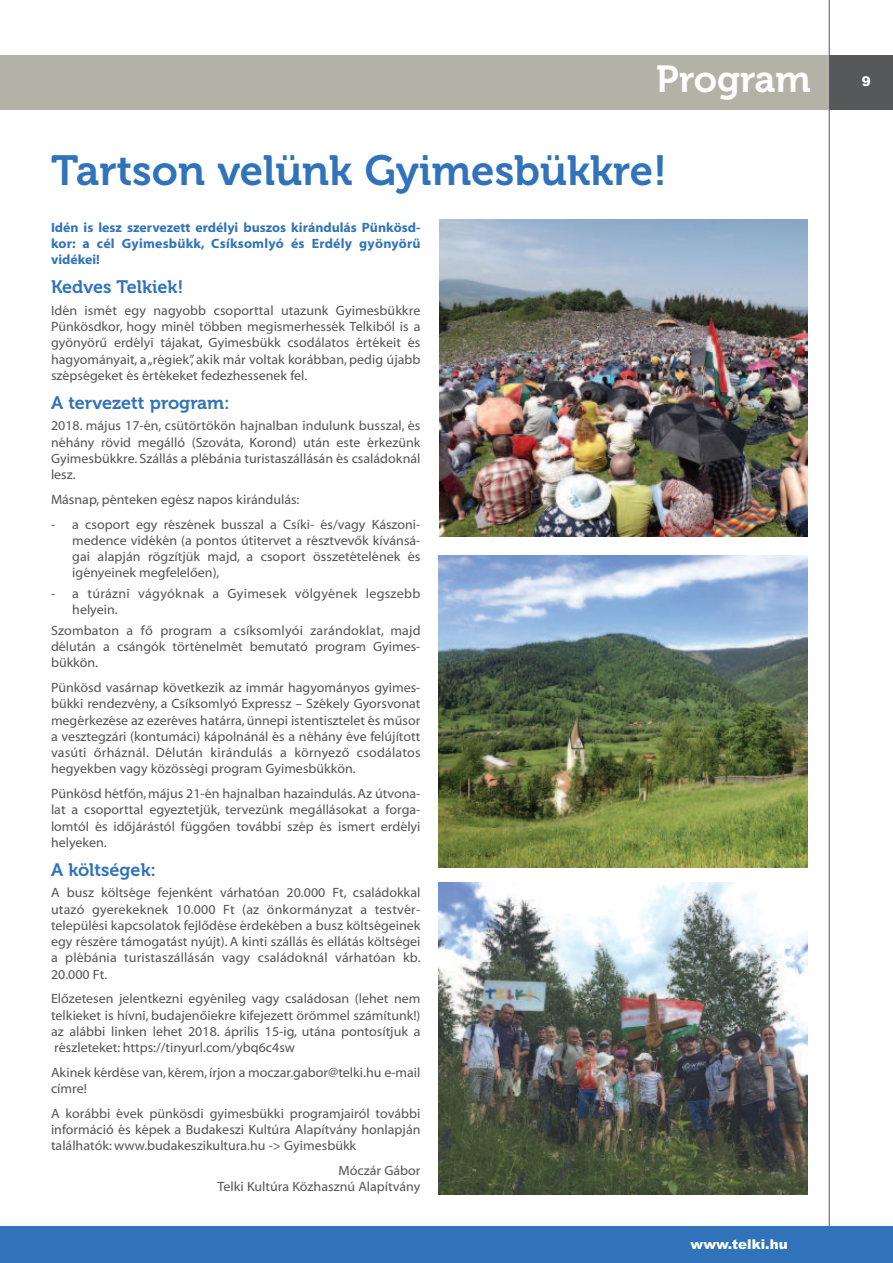
<style>
.page{position:relative;width:893px;height:1263px;background:#fff}
.page>*{position:absolute;margin:0;border:0;box-sizing:border-box;transform-origin:0 0}
.t1{font:42px "Museo 700";color:#3073ba}
.t2{font:37.5px "Museo 700";color:#fff}
.t3{font:18px "Museo 700";color:#3073ba}
.t4{font:13.5px/16.2px "Myriad Web CE";color:#57585a;text-align:justify}
.t5{font:13.5px/16.2px "Myriad Bd Web CE";letter-spacing:.015em;color:#3073ba;text-align:justify}
.t6{font:13.5px/16.2px "Myriad Web CE";letter-spacing:.02em;color:#57585a}
.t7{font:900 13.5px "Arial";color:#fff}
</style>
<div class="page">
<hr style="left:829px;top:0;width:1px;height:1263px;background:#57585a">
<div style="left:1px;top:55px;width:831px;height:54px;background:#b2b2a7"></div>
<div style="left:0;top:1226px;width:893px;height:37px;background:#3073ba"></div>
<hr style="left:0;top:55px;width:1px;height:54px;background:#fcb814">
<div style="left:829px;top:55px;width:64px;height:55px;background:#57585a"></div>
<img style="left:440px;top:220px;width:368px;height:317px">
<img style="left:438px;top:556px;width:370px;height:311px">
<img style="left:438px;top:882px;width:370px;height:312px">
<h2 class="t2" style="left:656px;top:65px;width:156px">Program</h2>
<p class="t7" style="left:862px;top:73px;width:11px">9</p>
<h1 class="t1" style="left:51px;top:155px;width:618px">Tartson velünk Gyimesbükkre!</h1>
<p class="t5" style="left:51px;top:219px;width:371px">Idén is lesz szervezett erdélyi buszos kirándulás Pünkösd&shy;kor: a cél Gyimesbükk, Csíksomlyó és Erdély gyönyörű vidékei!</p>
<h3 class="t3" style="left:51px;top:280px;width:134px">Kedves Telkiek!</h3>
<p class="t4" style="left:51px;top:302px;width:371px">Idén ismét egy nagyobb csoporttal utazunk Gyimesbükkre Pünkösdkor, hogy minél többen megismerhessék Telkiből is a gyönyörű erdélyi tájakat, Gyimesbükk csodálatos értékeit és hagyományait, a „régiek”, akik már voltak korábban, pedig újabb szépségeket és értékeket fedezhessenek fel.</p>
<h3 class="t3" style="left:51px;top:396px;width:180px">A tervezett program:</h3>
<p class="t4" style="left:51px;top:418px;width:371px">2018. május 17-én, csütörtökön hajnalban indulunk busszal, és néhány rövid megálló (Szováta, Korond) után este érkezünk Gyimesbükkre. Szállás a plébánia turistaszállásán és családoknál lesz.</p>
<p class="t4" style="left:51px;top:491px;width:250px">Másnap, pénteken egész napos kirándulás:</p>
<p class="t4" style="left:72px;top:516px;width:350px;text-indent:-21px">- a csoport egy részének busszal a Csíki- és/vagy Kászoni&shy;medence vidékén (a pontos útitervet a résztvevők kívánsá&shy;gai alapján rögzítjük majd, a csoport összetételének és igényeinek megfelelően),</p>
<p class="t6" style="left:72px;top:585px;width:350px;text-indent:-21px">- a túrázni vágyóknak a Gyimesek völgyének legszebb helyein.</p>
<p class="t4" style="left:51px;top:622px;width:371px">Szombaton a fő program a csíksomlyói zarándoklat, majd délután a csángók történelmét bemutató program Gyimes&shy;bükkön.</p>
<p class="t4" style="left:51px;top:679px;width:371px">Pünkösd vasárnap következik az immár hagyományos gyimes&shy;bükki rendezvény, a Csíksomlyó Expressz – Székely Gyorsvonat megérkezése az ezeréves határra, ünnepi istentisztelet és műsor a vesztegzári (kontumáci) kápolnánál és a néhány éve felújított vasúti őrháznál. Délután kirándulás a környező csodálatos hegyekben vagy közösségi program Gyimesbükkön.</p>
<p class="t4" style="left:51px;top:785px;width:371px">Pünkösd hétfőn, május 21-én hajnalban hazaindulás. Az útvona&shy;lat a csoporttal egyeztetjük, tervezünk megállásokat a forga&shy;lomtól és időjárástól függően további szép és ismert erdélyi helyeken.</p>
<h3 class="t3" style="left:51px;top:863px;width:107px">A költségek:</h3>
<p class="t4" style="left:51px;top:884px;width:371px">A busz költsége fejenként várhatóan 20.000 Ft, családokkal utazó gyerekeknek 10.000 Ft (az önkormányzat a testvér&shy;települési kapcsolatok fejlődése érdekében a busz költségeinek egy részére támogatást nyújt). A kinti szállás és ellátás költségei a plébánia turistaszállásán vagy családoknál várhatóan kb.<br>20.000 Ft.</p>
<p class="t4" style="left:51px;top:990px;width:371px">Előzetesen jelentkezni egyénileg vagy családosan (lehet nem telkieket is hívni, budajenőiekre kifejezett örömmel számítunk!) az alábbi linken lehet 2018. április 15-ig, utána pontosítjuk a részleteket: https://tinyurl.com/ybq6c4sw</p>
<p class="t4" style="left:51px;top:1064px;width:371px">Akinek kérdése van, kérem, írjon a moczar.gabor@telki.hu e-mail címre!</p>
<p class="t4" style="left:51px;top:1105px;width:371px">A korábbi évek pünkösdi gyimesbükki programjairól további információ és képek a Budakeszi Kultúra Alapítvány honlapján találhatók: www.budakeszikultura.hu -&gt; Gyimesbükk</p>
<p class="t4" style="left:217px;top:1162px;width:205px;text-align:right">Móczár Gábor<br>Telki Kultúra Közhasznú Alapítvány</p>
<p class="t7" style="left:691px;top:1236px;width:99px">www.telki.hu</p>
</div>
